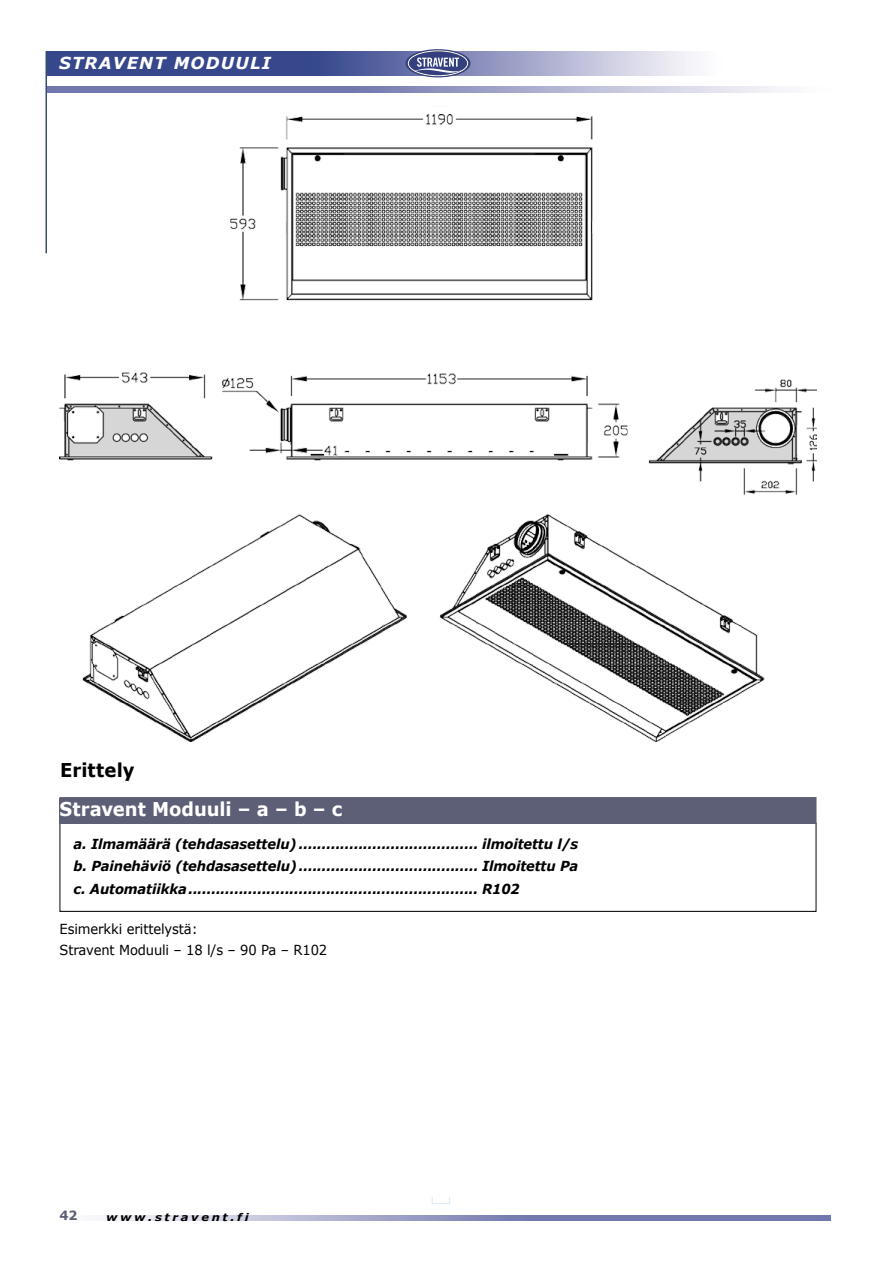
<style>
.page{position:relative;width:893px;height:1263px;background:#fff}
.page>*{position:absolute;margin:0;border:0;box-sizing:border-box;transform-origin:0 0}
.t1{font:700 19.05px "Verdana";letter-spacing:-.005em;color:#fff;scale:.95 1}
.Väliotsikko{font:700 19.05px "Verdana";color:#000;scale:.95 1}
.t2{font:italic 700 16.5px "Verdana";letter-spacing:.075em;color:#fff}
.t3{font:italic 700 13.8px "Verdana";letter-spacing:-.01em;color:#000;scale:.95 1}
.Leipis{font:13.8px/20.7px "Verdana";letter-spacing:-.01em;color:#000;scale:.95 1}
.t4{font:700 12.75px "Verdana";color:#5d5f77}
.t5{font:italic 700 10.5px "Verdana";letter-spacing:.23em;color:#000;scale:1.1 1}
</style>
<div class="page">
<svg style="left:47px;top:51px;width:645px;height:25px;background:#6e78ab"></svg>
<svg style="left:47px;top:87px;width:732px;height:6px;background:#989cc4"></svg>
<hr style="left:45px;top:51px;width:2px;height:202px;background:#394e6e">
<svg style="left:106px;top:1216px;width:725px;height:4px;background:#999dc4"></svg>
<svg style="left:405px;top:49px;width:65px;height:28px"></svg>
<div style="left:408px;top:51px;width:60px;height:25px;border:1px solid #000;border-radius:50%"></div>
<div style="left:408px;top:50px;width:60px;height:26px;border:1px solid #fff;border-radius:50%"></div>
<svg style="left:414px;top:58px;width:48px;height:15px"></svg>
<div style="left:60px;top:823px;width:756px;height:89px;border:1px solid #000"></div>
<div style="left:60px;top:797px;width:756px;height:26px;background:#5d5f77"></div>
<div style="left:60px;top:797px;width:756px;height:27px;border:1px solid #5d5f77"></div>
<img style="left:60px;top:114px;width:756px;height:627px">
<p class="t2" style="left:59px;top:53px;width:213px">STRAVENT MODUULI</p>
<p class="Väliotsikko" style="left:60px;top:758px;width:80px">Erittely</p>
<p class="t1" style="left:60px;top:797px;width:299px">Stravent Moduuli – a – b – c</p>
<p class="t3" style="left:73px;top:835px;width:533px">a. Ilmamäärä (tehdasasettelu) ....................................... ilmoitettu l/s</p>
<p class="t3" style="left:73px;top:857px;width:533px">b. Painehäviö (tehdasasettelu) ....................................... Ilmoitettu Pa</p>
<p class="t3" style="left:73px;top:880px;width:471px">c. Automatiikka............................................................... R102</p>
<p class="Leipis" style="left:60px;top:918px;width:283px">Esimerkki erittelystä:<br>Stravent Moduuli – 18 l/s – 90 Pa – R102</p>
<p class="t4" style="left:60px;top:1207px;width:20px">42</p>
<p class="t5" style="left:106px;top:1210px;width:131px">www.stravent.fi</p>
</div>
